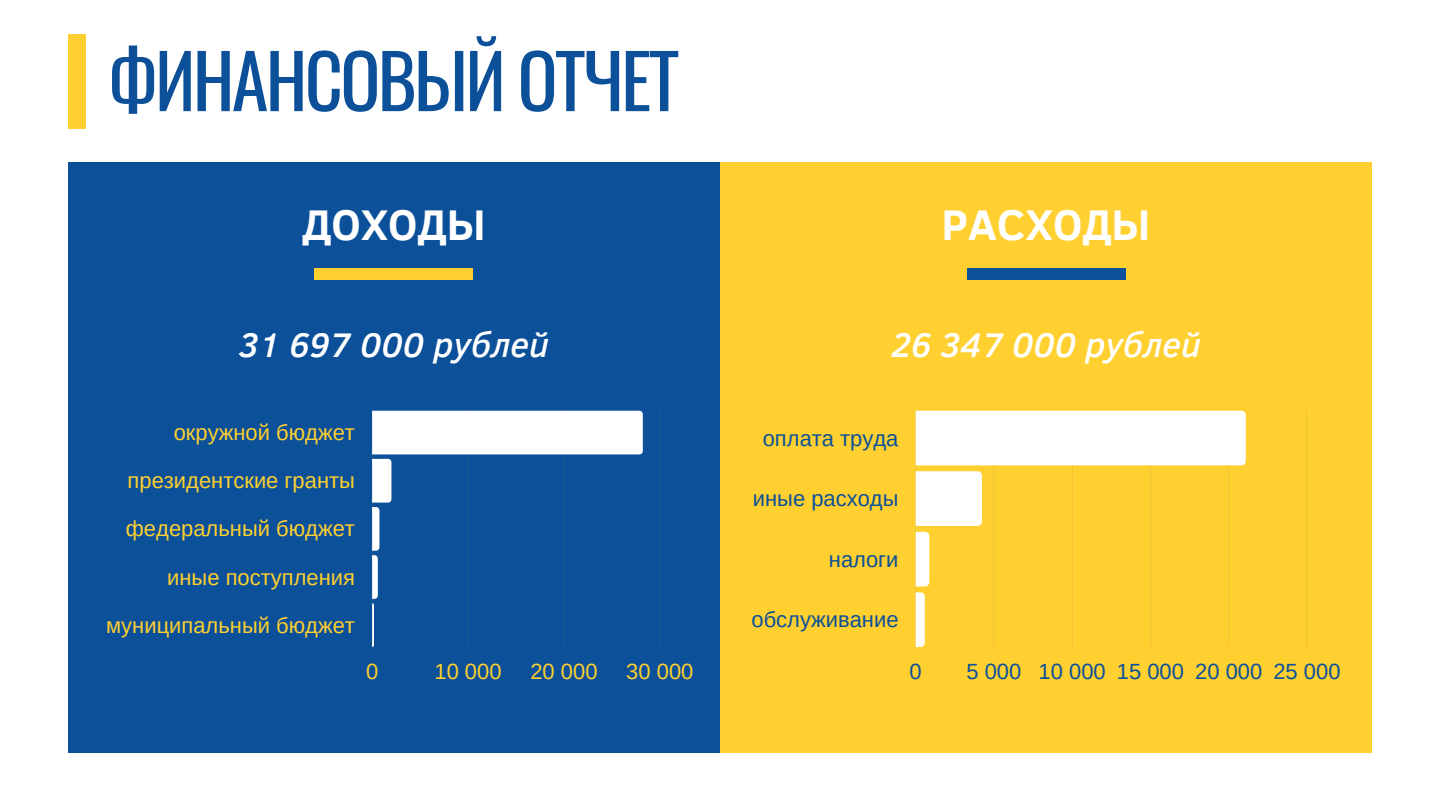
<style>
.page{position:relative;width:1440px;height:810px;background:#fff}
.page>*{position:absolute;margin:0;border:0;box-sizing:border-box;transform-origin:0 0}
.t1{font:74.3px "Oswald";letter-spacing:-.035em;color:#0b5099}
.t2{font:700 44px "Clear Sans";color:#fff}
.t3{font:italic 500 35px "Clear Sans";color:#fff}
.t4{font:22px/48.2px "Arimo";color:#ffd030;text-align:right}
.t5{font:22px "Arimo";color:#0b5099}
</style>
<div class="page">
<div style="left:720px;top:162px;width:652px;height:591px;background:#ffd030"></div>
<div style="left:68px;top:162px;width:652px;height:591px;background:#0b5099"></div>
<div style="left:68px;top:34px;width:18px;height:94px;background:#ffd030"></div>
<div style="left:314px;top:268px;width:159px;height:12px;background:#ffd030"></div>
<div style="left:967px;top:268px;width:159px;height:12px;background:#0b5099"></div>
<hr style="left:660px;top:411px;width:1px;height:236px;background:#ffd030">
<svg style="left:372px;top:411px;width:271px;height:236px"></svg>
<hr style="left:915px;top:411px;width:1px;height:236px;background:#0b5099">
<hr style="left:994px;top:411px;width:1px;height:236px;background:#0b5099">
<hr style="left:1072px;top:411px;width:1px;height:236px;background:#0b5099">
<hr style="left:1150px;top:411px;width:1px;height:236px;background:#0b5099">
<hr style="left:1228px;top:411px;width:1px;height:236px;background:#0b5099">
<hr style="left:1307px;top:411px;width:1px;height:236px;background:#0b5099">
<div style="left:916px;top:411px;width:330px;height:54px;background:#fff"></div>
<div style="left:916px;top:471px;width:66px;height:55px;background:#fff"></div>
<svg style="left:916px;top:532px;width:13px;height:54px"></svg>
<svg style="left:916px;top:592px;width:9px;height:55px"></svg>
<h1 class="t1" style="left:108px;top:23px;width:572px">ФИНАНСОВЫЙ ОТЧЕТ</h1>
<h2 class="t2" style="left:302px;top:192px;width:185px">ДОХОДЫ</h2>
<h2 class="t2" style="left:942px;top:192px;width:211px">РАСХОДЫ</h2>
<h3 class="t3" style="left:239px;top:319px;width:311px">31 697 000 рублей</h3>
<p class="t4" style="left:106px;top:408px;width:250px">окружной бюджет президентские гранты федеральный бюджет иные поступления муниципальный бюджет</p>
<p class="t4" style="left:366px;top:647px;width:14px">0</p>
<p class="t4" style="left:434px;top:647px;width:69px">10 000</p>
<p class="t4" style="left:530px;top:647px;width:69px">20 000</p>
<p class="t4" style="left:626px;top:647px;width:69px">30 000</p>
<h3 class="t3" style="left:891px;top:319px;width:311px">26 347 000 рублей</h3>
<p class="t5" style="left:763px;top:426px;width:137px">оплата труда</p>
<p class="t5" style="left:753px;top:486px;width:147px">иные расходы</p>
<p class="t5" style="left:829px;top:547px;width:71px">налоги</p>
<p class="t5" style="left:752px;top:607px;width:149px">обслуживание</p>
<p class="t5" style="left:910px;top:659px;width:14px">0</p>
<p class="t5" style="left:966px;top:659px;width:376px">5 000 10 000 15 000 20 000 25 000</p>
</div>
